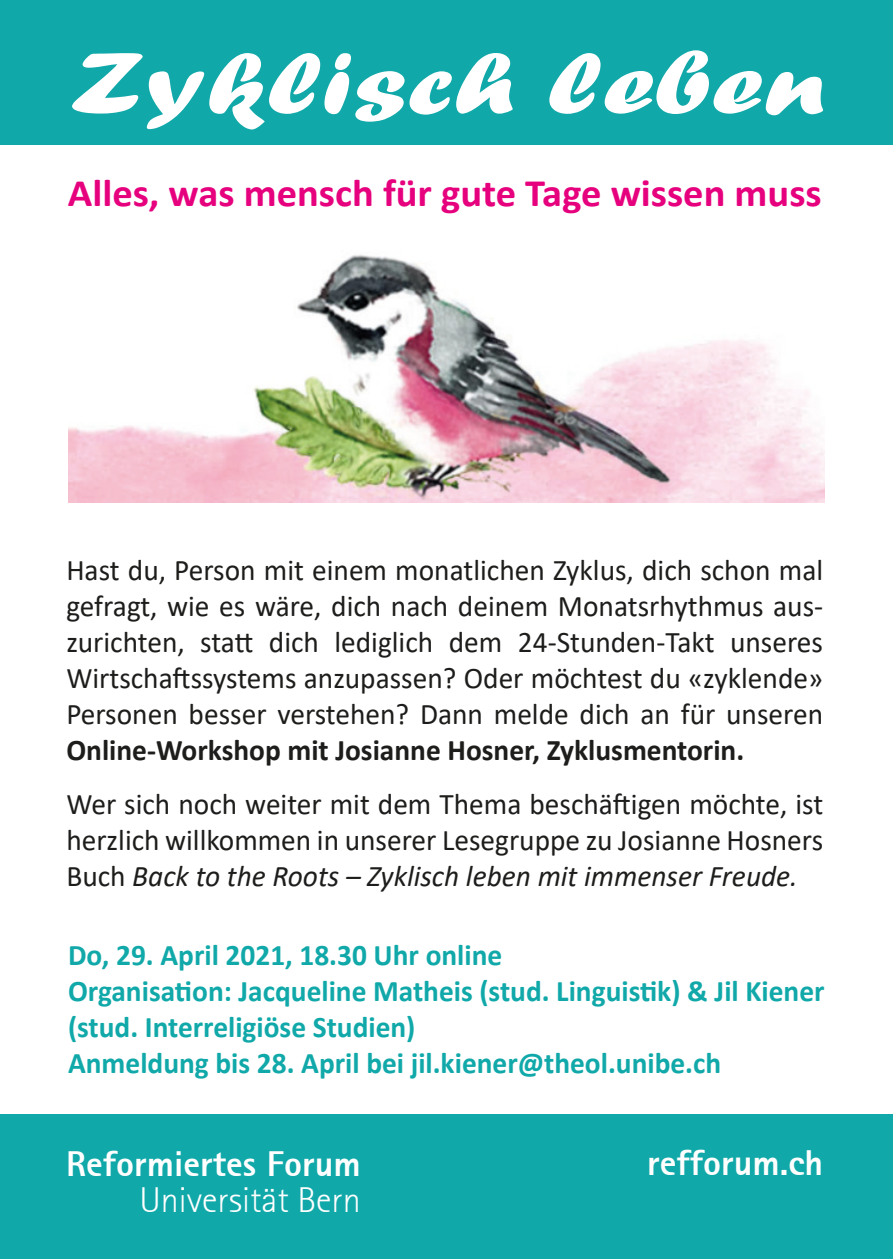
<style>
.page{position:relative;width:893px;height:1259px;background:#fff}
.page>*{position:absolute;margin:0;border:0;box-sizing:border-box;transform-origin:0 0}
.t1{font:90px "Forte";color:#fff;scale:1.35 1}
.t2{font:700 39px "Calibri";color:#e6007e;scale:1.04 1}
.t3{font:36px "True Rotis San Serif Extrabold T Hree";color:#fff}
.t4{font:36px "True Rotis Sanserif Lig T Hree";color:#fff}
.t5{font:30px/36px "Calibri";color:#1d1d1b;text-align:justify}
.t6{font:700 30px/36px "Calibri";color:#11a8a9}
.s1{font-weight:700}
.s2{font-style:italic}
</style>
<div class="page">
<div style="left:0;top:0;width:893px;height:145px;background:#11a8a9"></div>
<div style="left:0;top:1114px;width:893px;height:145px;background:#11a8a9"></div>
<img style="left:68px;top:254px;width:757px;height:248px">
<p class="t1" style="left:68px;top:31px;width:562px">Zyklisch leben</p>
<p class="t2" style="left:68px;top:166px;width:726px">Alles, was mensch für gute Tage wissen muss</p>
<p class="t5" style="left:66px;top:551px;width:758px">Hast du, Person mit einem monatlichen Zyklus, dich schon mal gefragt, wie es wäre, dich nach deinem Monatsrhythmus aus&shy;zurichten, statt dich lediglich dem 24-Stunden-Takt unseres Wirtschaftssystems anzupassen? Oder möchtest du «zyklende» Personen besser verstehen? Dann melde dich an für unseren <span class="s1">Online-Workshop mit Josianne Hosner, Zyklusmentorin.</span></p>
<p class="t5" style="left:66px;top:785px;width:758px">Wer sich noch weiter mit dem Thema beschäftigen möchte, ist herzlich willkommen in unserer Lesegruppe zu Josianne Hosners Buch <span class="s2">Back to the Roots – Zyklisch leben mit immenser Freude.</span></p>
<p class="t6" style="left:68px;top:936px;width:436px">Do, 29. April 2021, 18.30 Uhr online</p>
<p class="t6" style="left:68px;top:972px;width:758px">Organisation: Jacqueline Matheis (stud. Linguistik) &amp; Jil Kiener (stud. Interreligiöse Studien)</p>
<p class="t6" style="left:68px;top:1044px;width:655px">Anmeldung bis 28. April bei jil.kiener@theol.unibe.ch</p>
<p class="t3" style="left:66px;top:1140px;width:296px">Reformiertes Forum</p>
<p class="t4" style="left:139px;top:1178px;width:223px">Universität Bern</p>
<p class="t3" style="left:647px;top:1140px;width:178px">refforum.ch</p>
</div>
